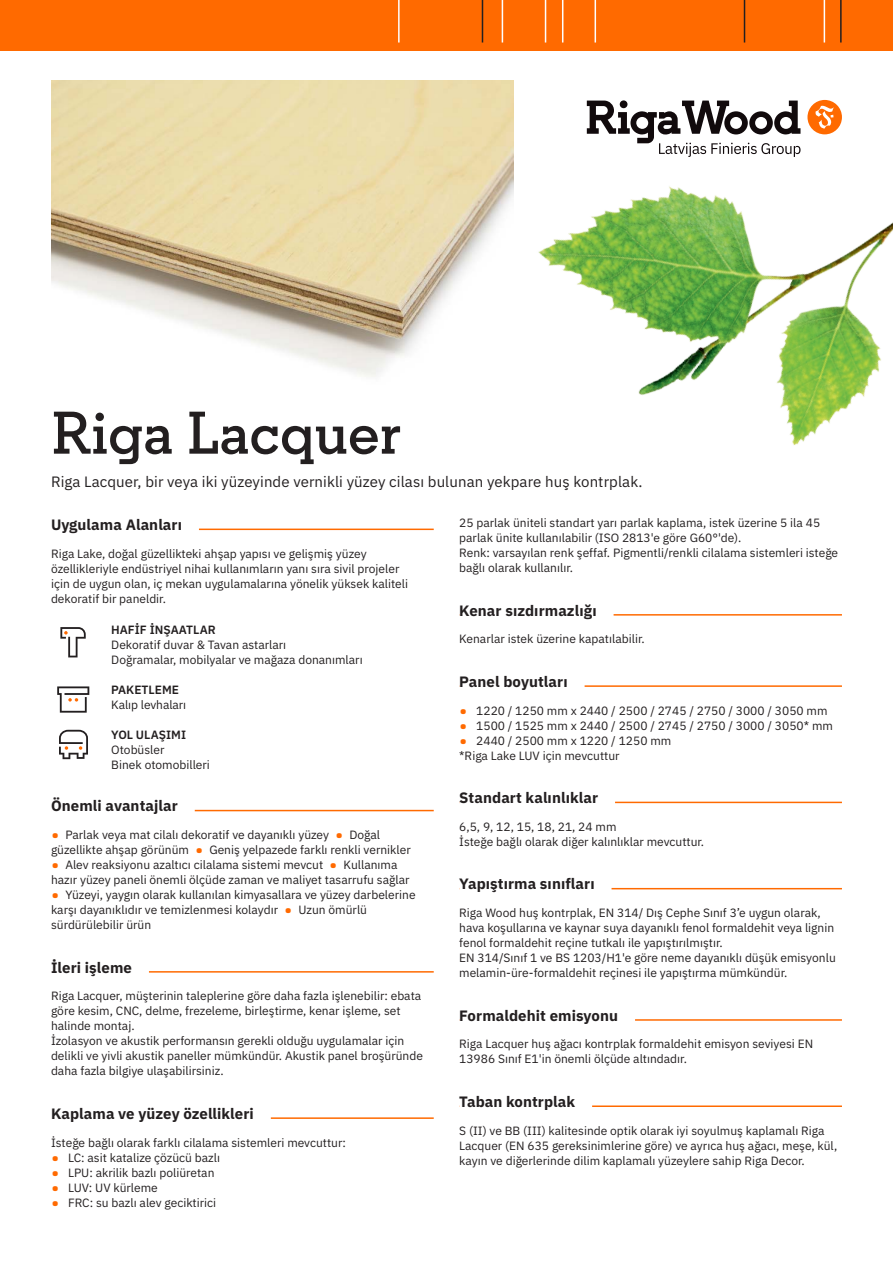
<style>
.page{position:relative;width:893px;height:1263px;background:#fff}
.page>*{position:absolute;margin:0;border:0;box-sizing:border-box;transform-origin:0 0}
.Nosaukums{font:600 60px "Regular Slab";letter-spacing:.005em;color:#231f20}
.Sadaļa{font:700 15px "IBM Plex Sans";letter-spacing:.005em;color:#231f20}
.ievadteksts{font:15px "IBM Plex Sans";letter-spacing:.005em;color:#231f20}
.pamatteksts__6{font:12px/15px "IBM Plex Sans";color:#231f20}
.pamatteksts__3{font:12px/15px "IBM Plex Sans";color:#231f20}
.tabula{font:12px "IBM Plex Sans";color:#231f20}
.Virsraksts_tabulā{font:600 12px "IBM Plex Sans";color:#231f20}
.s1{font-size:21px;color:#ff6a00}
</style>
<div class="page">
<div style="left:0;top:0;width:893px;height:51px;background:#ff6a00"></div>
<hr style="left:398px;top:0;width:2px;height:43px;background:#fff">
<img style="left:475px;top:0;width:418px;height:445px">
<hr style="left:51px;top:529px;width:383px;height:1px;background:#ff6a00">
<div style="left:51px;top:526px;width:148px;height:7px;background:#fff"></div>
<hr style="left:51px;top:810px;width:383px;height:1px;background:#ff6a00">
<div style="left:51px;top:807px;width:144px;height:7px;background:#fff"></div>
<hr style="left:51px;top:971px;width:383px;height:1px;background:#ff6a00">
<div style="left:51px;top:968px;width:98px;height:8px;background:#fff"></div>
<hr style="left:51px;top:1117px;width:383px;height:2px;background:#ff6a00">
<div style="left:51px;top:1115px;width:220px;height:7px;background:#fff"></div>
<hr style="left:459px;top:614px;width:383px;height:2px;background:#ff6a00">
<div style="left:459px;top:611px;width:155px;height:8px;background:#fff"></div>
<hr style="left:459px;top:685px;width:383px;height:2px;background:#ff6a00">
<div style="left:459px;top:683px;width:126px;height:7px;background:#fff"></div>
<hr style="left:459px;top:802px;width:383px;height:1px;background:#ff6a00">
<div style="left:459px;top:799px;width:156px;height:7px;background:#fff"></div>
<hr style="left:459px;top:888px;width:383px;height:1px;background:#ff6a00">
<div style="left:459px;top:885px;width:152px;height:8px;background:#fff"></div>
<hr style="left:459px;top:1019px;width:383px;height:2px;background:#ff6a00">
<div style="left:459px;top:1016px;width:176px;height:8px;background:#fff"></div>
<hr style="left:459px;top:1105px;width:383px;height:2px;background:#ff6a00">
<div style="left:459px;top:1103px;width:133px;height:7px;background:#fff"></div>
<svg style="left:60px;top:627px;width:26px;height:30px"></svg>
<svg style="left:57px;top:686px;width:32px;height:27px"></svg>
<svg style="left:59px;top:730px;width:29px;height:29px"></svg>
<img style="left:51px;top:81px;width:463px;height:303px">
<p class="Nosaukums" style="left:51px;top:396px;width:351px">Riga Lacquer</p>
<p class="ievadteksts" style="left:51px;top:470px;width:593px">Riga Lacquer, bir veya iki yüzeyinde vernikli yüzey cilası bulunan yekpare huş kontrplak.</p>
<p class="Sadaļa" style="left:51px;top:513px;width:132px">Uygulama Alanları</p>
<p class="pamatteksts__3" style="left:51px;top:545px;width:359px">Riga Lake, doğal güzellikteki ahşap yapısı ve gelişmiş yüzey özellikleriyle endüstriyel nihai kullanımların yanı sıra sivil projeler için de uygun olan, iç mekan uygulamalarına yönelik yüksek kaliteli dekoratif bir paneldir.</p>
<p class="Virsraksts_tabulā" style="left:111px;top:620px;width:106px">HAFİF İNŞAATLAR</p>
<p class="tabula" style="left:111px;top:636px;width:177px">Dekoratif duvar &amp; Tavan astarları</p>
<p class="tabula" style="left:111px;top:651px;width:253px">Doğramalar, mobilyalar ve mağaza donanımları</p>
<p class="Virsraksts_tabulā" style="left:111px;top:680px;width:69px">PAKETLEME</p>
<p class="tabula" style="left:111px;top:696px;width:77px">Kalıp levhaları</p>
<p class="Virsraksts_tabulā" style="left:111px;top:725px;width:76px">YOL ULAŞIMI</p>
<p class="tabula" style="left:111px;top:741px;width:55px">Otobüsler</p>
<p class="tabula" style="left:111px;top:756px;width:100px">Binek otomobilleri</p>
<p class="Sadaļa" style="left:51px;top:794px;width:128px">Önemli avantajlar</p>
<p class="pamatteksts__6" style="left:51px;top:826px;width:361px"><span class="s1">•</span> Parlak veya mat cilalı dekoratif ve dayanıklı yüzey <span class="s1">•</span> Doğal güzellikte ahşap görünüm <span class="s1">•</span> Geniş yelpazede farklı renkli vernikler</p>
<p class="pamatteksts__6" style="left:51px;top:856px;width:360px"><span class="s1">•</span> Alev reaksiyonu azaltıcı cilalama sistemi mevcut <span class="s1">•</span> Kullanıma hazır yüzey paneli önemli ölçüde zaman ve maliyet tasarrufu sağlar</p>
<p class="pamatteksts__6" style="left:51px;top:886px;width:366px"><span class="s1">•</span> Yüzeyi, yaygın olarak kullanılan kimyasallara ve yüzey darbelerine karşı dayanıklıdır ve temizlenmesi kolaydır <span class="s1">•</span> Uzun ömürlü sürdürülebilir ürün</p>
<p class="Sadaļa" style="left:51px;top:955px;width:83px">İleri işleme</p>
<p class="pamatteksts__6" style="left:51px;top:988px;width:372px">Riga Lacquer, müşterinin taleplerine göre daha fazla işlenebilir: ebata göre kesim, CNC, delme, frezeleme, birleştirme, kenar işleme, set halinde montaj.</p>
<p class="pamatteksts__6" style="left:51px;top:1033px;width:373px">İzolasyon ve akustik performansın gerekli olduğu uygulamalar için delikli ve yivli akustik paneller mümkündür. Akustik panel broşüründe daha fazla bilgiye ulaşabilirsiniz.</p>
<p class="Sadaļa" style="left:51px;top:1102px;width:204px">Kaplama ve yüzey özellikleri</p>
<p class="pamatteksts__6" style="left:51px;top:1134px;width:296px">İsteğe bağlı olarak farklı cilalama sistemleri mevcuttur:</p>
<p class="pamatteksts__3" style="left:51px;top:1149px;width:171px"><span class="s1">•</span> LC: asit katalize çözücü bazlı</p>
<p class="pamatteksts__3" style="left:51px;top:1164px;width:165px"><span class="s1">•</span> LPU: akrilik bazlı poliüretan</p>
<p class="pamatteksts__3" style="left:51px;top:1179px;width:108px"><span class="s1">•</span> LUV: UV kürleme</p>
<p class="pamatteksts__3" style="left:51px;top:1194px;width:167px"><span class="s1">•</span> FRC: su bazlı alev geciktirici</p>
<p class="pamatteksts__6" style="left:459px;top:514px;width:362px">25 parlak üniteli standart yarı parlak kaplama, istek üzerine 5 ila 45 parlak ünite kullanılabilir (ISO 2813'e göre G60°'de).</p>
<p class="pamatteksts__6" style="left:459px;top:544px;width:380px">Renk: varsayılan renk şeffaf. Pigmentli/renkli cilalama sistemleri isteğe bağlı olarak kullanılır.</p>
<p class="Sadaļa" style="left:459px;top:598px;width:139px">Kenar sızdırmazlığı</p>
<p class="pamatteksts__6" style="left:459px;top:631px;width:187px">Kenarlar istek üzerine kapatılabilir.</p>
<p class="Sadaļa" style="left:459px;top:670px;width:110px">Panel boyutları</p>
<p class="pamatteksts__3" style="left:459px;top:702px;width:370px"><span class="s1">•</span> 1220 / 1250 mm x 2440 / 2500 / 2745 / 2750 / 3000 / 3050 mm</p>
<p class="pamatteksts__3" style="left:459px;top:717px;width:375px"><span class="s1">•</span> 1500 / 1525 mm x 2440 / 2500 / 2745 / 2750 / 3000 / 3050* mm</p>
<p class="pamatteksts__3" style="left:459px;top:732px;width:214px"><span class="s1">•</span> 2440 / 2500 mm x 1220 / 1250 mm</p>
<p class="pamatteksts__6" style="left:459px;top:747px;width:162px">*Riga Lake LUV için mevcuttur</p>
<p class="Sadaļa" style="left:459px;top:786px;width:140px">Standart kalınlıklar</p>
<p class="pamatteksts__6" style="left:459px;top:818px;width:159px">6,5, 9, 12, 15, 18, 21, 24 mm</p>
<p class="pamatteksts__6" style="left:459px;top:833px;width:246px">İsteğe bağlı olarak diğer kalınlıklar mevcuttur.</p>
<p class="Sadaļa" style="left:459px;top:872px;width:137px">Yapıştırma sınıfları</p>
<p class="pamatteksts__6" style="left:459px;top:904px;width:376px">Riga Wood huş kontrplak, EN 314/ Dış Cephe Sınıf 3’e uygun olarak, hava koşullarına ve kaynar suya dayanıklı fenol formaldehit veya lignin fenol formaldehit reçine tutkalı ile yapıştırılmıştır.</p>
<p class="pamatteksts__6" style="left:459px;top:949px;width:378px">EN 314/Sınıf 1 ve BS 1203/H1'e göre neme dayanıklı düşük emisyonlu melamin-üre-formaldehit reçinesi ile yapıştırma mümkündür.</p>
<p class="Sadaļa" style="left:459px;top:1003px;width:160px">Formaldehit emisyonu</p>
<p class="pamatteksts__6" style="left:459px;top:1036px;width:355px">Riga Lacquer huş ağacı kontrplak formaldehit emisyon seviyesi EN<br>13986 Sınıf E1'in önemli ölçüde altındadır.</p>
<p class="Sadaļa" style="left:459px;top:1090px;width:117px">Taban kontrplak</p>
<p class="pamatteksts__6" style="left:459px;top:1122px;width:379px">S (II) ve BB (III) kalitesinde optik olarak iyi soyulmuş kaplamalı Riga<br>Lacquer (EN 635 gereksinimlerine göre) ve ayrıca huş ağacı, meşe, kül, kayın ve diğerlerinde dilim kaplamalı yüzeylere sahip Riga Decor.</p>
</div>
